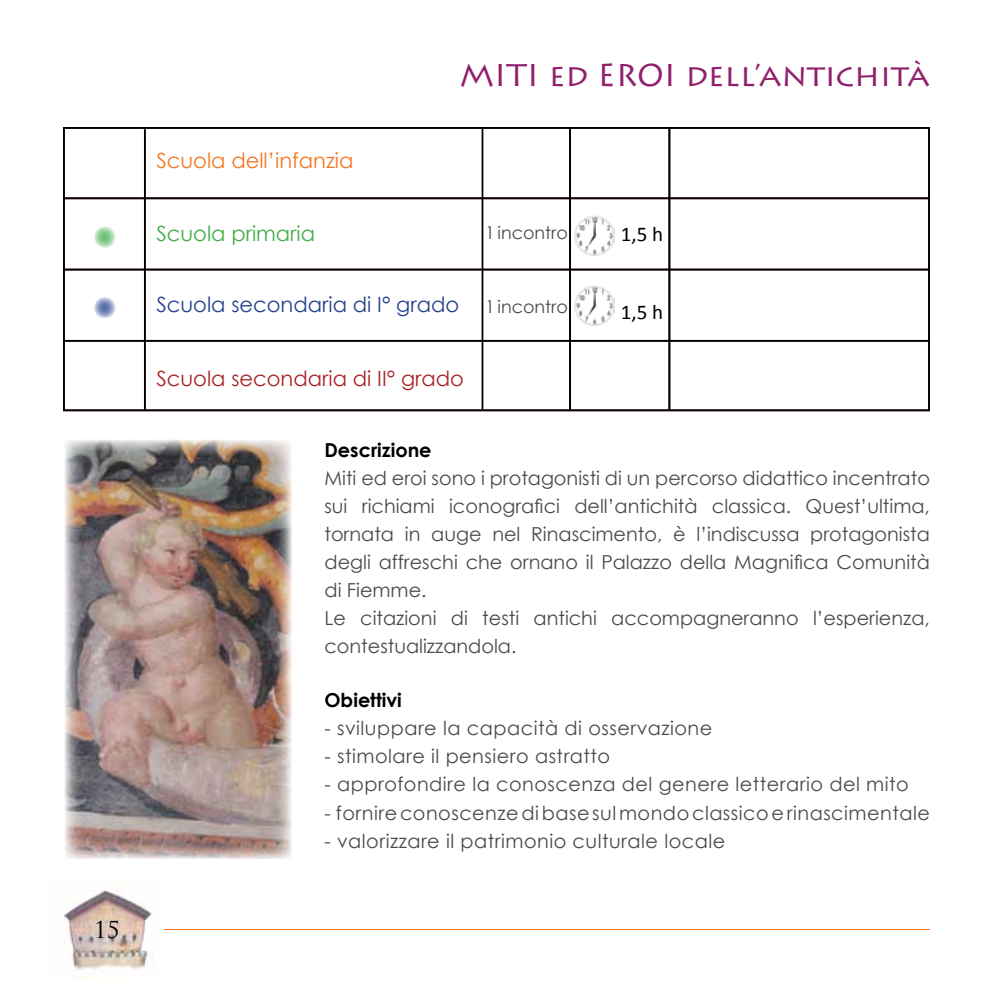
<style>
.page{position:relative;width:993px;height:993px;background:#fff}
.page>*{position:absolute;margin:0;border:0;box-sizing:border-box;transform-origin:0 0}
.t1{font:31.5px "Lithos Pro";color:#911f6c}
.t2{font:22.75px "Trajan Pro";color:#000}
.t3{font:21px "Century Gothic";color:#a82428}
.t4{font:21px "Century Gothic";color:#25408f}
.t5{font:21px "Century Gothic";color:#f47721}
.t6{font:21px "Century Gothic";color:#41ad49}
.t7{font:21px "Calibri";color:#000}
.t8{font:19.25px/28px "Century Gothic";color:#4a4a4d}
.t9{font:19.25px "Century Gothic";letter-spacing:.025em;color:#4a4a4d}
.t10{font:700 19.25px "Century Gothic";color:#000}
.t11{font:17.5px "Century Gothic";color:#4a4a4d}
</style>
<div class="page">
<img style="left:63px;top:890px;width:101px;height:87px">
<hr style="left:481px;top:127px;width:2px;height:282px;background:#000">
<div style="left:63px;top:127px;width:866px;height:284px;border:2px solid #000"></div>
<hr style="left:144px;top:129px;width:2px;height:281px;background:#000">
<hr style="left:569px;top:128px;width:1px;height:282px;background:#000">
<hr style="left:668px;top:127px;width:2px;height:282px;background:#000">
<hr style="left:63px;top:197px;width:866px;height:2px;background:#000">
<hr style="left:63px;top:268px;width:866px;height:2px;background:#000">
<hr style="left:63px;top:340px;width:866px;height:1px;background:#000">
<hr style="left:164px;top:928px;width:765px;height:1px;background:#f47721">
<img style="left:574px;top:215px;width:40px;height:40px">
<img style="left:574px;top:285px;width:40px;height:40px">
<svg style="left:105px;top:297px;width:1px;height:21px"></svg>
<svg style="left:105px;top:226px;width:1px;height:21px"></svg>
<img style="left:65px;top:440px;width:226px;height:418px">
<p class="t2" style="left:94px;top:914px;width:27px">15</p>
<p class="t5" style="left:156px;top:146px;width:198px">Scuola dell’infanzia</p>
<p class="t6" style="left:156px;top:219px;width:160px">Scuola primaria</p>
<h1 class="t1" style="left:459px;top:57px;width:471px">MITI ed EROI dell’antichità</h1>
<p class="t11" style="left:485px;top:221px;width:84px">1 incontro</p>
<p class="t7" style="left:620px;top:221px;width:44px">1,5 h</p>
<p class="t4" style="left:156px;top:290px;width:304px">Scuola secondaria di I° grado</p>
<p class="t3" style="left:156px;top:364px;width:309px">Scuola secondaria di II° grado</p>
<p class="t11" style="left:485px;top:294px;width:84px">1 incontro</p>
<p class="t7" style="left:620px;top:298px;width:44px">1,5 h</p>
<p class="t10" style="left:324px;top:435px;width:109px">Descrizione</p>
<p class="t8" style="left:324px;top:463px;width:606px">Miti ed eroi sono i protagonisti di un percorso didattico incentrato sui richiami iconografici dell’antichità classica. Quest’ultima, tornata in auge nel Rinascimento, è l’indiscussa protagonista degli affreschi che ornano il Palazzo della Magnifica Comunità di Fiemme.<br>Le citazioni di testi antichi accompagneranno l’esperienza, contestualizzandola.</p>
<p class="t10" style="left:324px;top:685px;width:79px">Obiettivi</p>
<p class="t9" style="left:324px;top:714px;width:389px">- sviluppare la capacità di osservazione</p>
<p class="t9" style="left:324px;top:742px;width:287px">- stimolare il pensiero astratto</p>
<p class="t9" style="left:324px;top:770px;width:585px">- approfondire la conoscenza del genere letterario del mito</p>
<p class="t9" style="left:324px;top:798px;width:606px">- fornire conoscenze di base sul mondo classico e rinascimentale</p>
<p class="t9" style="left:324px;top:826px;width:402px">- valorizzare il patrimonio culturale locale</p>
</div>
